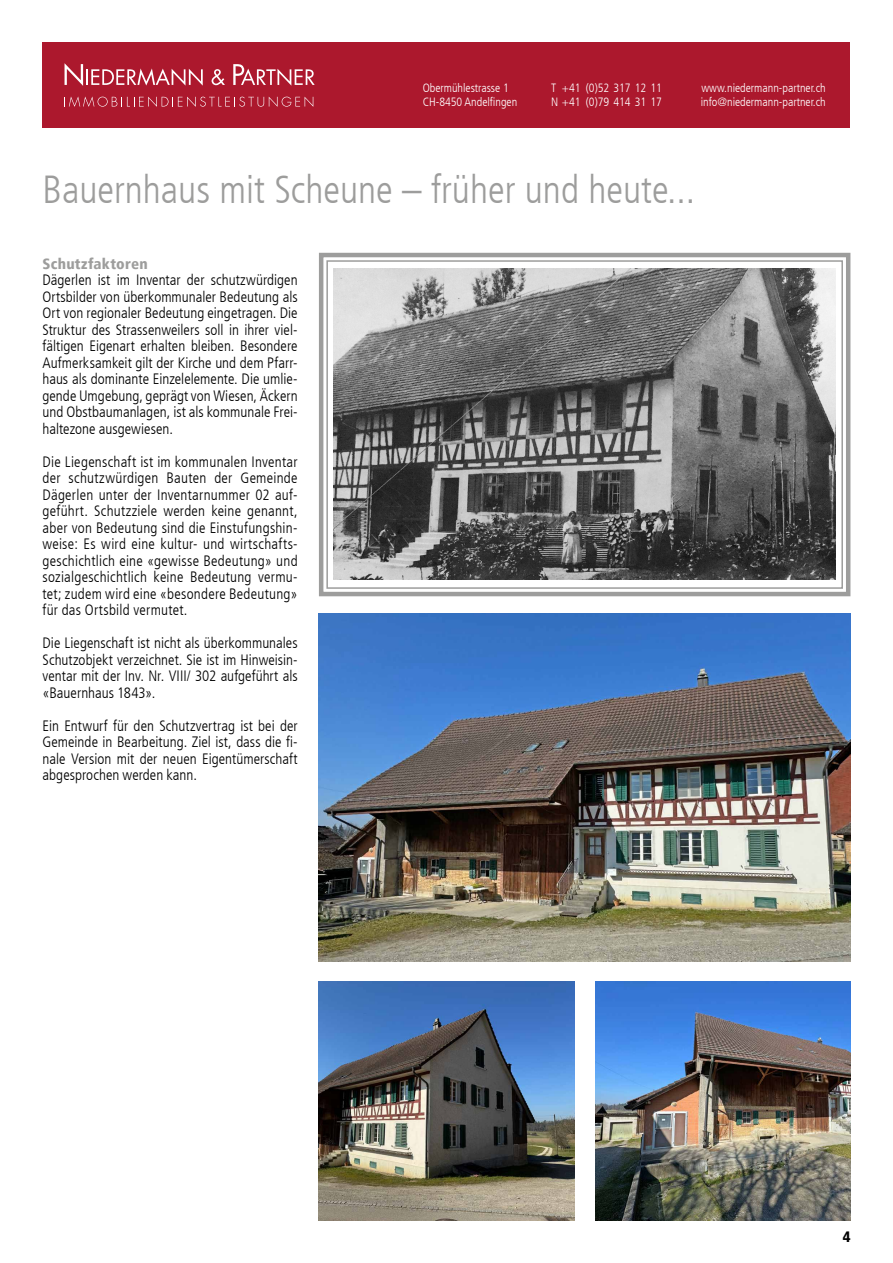
<style>
.page{position:relative;width:893px;height:1263px;background:#fff}
.page>*{position:absolute;margin:0;border:0;box-sizing:border-box;transform-origin:0 0}
.t1{font:300 condensed 39px "Frutiger LT";color:#9d9d9c}
.t2{font:300 condensed 15px/16.5px "Frutiger LT";letter-spacing:.005em;color:#000;text-align:justify}
.t3{font:900 condensed 15px "Frutiger LT";letter-spacing:.015em;color:#9d9d9c}
.t4{font:900 condensed 15px "Frutiger LT";color:#000}
.t5{font:300 condensed 12px/14.4px "Frutiger LT";color:#fff}
</style>
<div class="page">
<svg style="left:319px;top:252px;width:532px;height:345px"></svg>
<div style="left:326px;top:260px;width:517px;height:329px;border:2px solid #9d9d9c"></div>
<img style="left:334px;top:269px;width:502px;height:310px">
<img style="left:319px;top:613px;width:531px;height:349px">
<img style="left:319px;top:981px;width:255px;height:239px">
<img style="left:595px;top:981px;width:255px;height:239px">
<div style="left:43px;top:43px;width:807px;height:85px;background:#ac182d"></div>
<svg style="left:212px;top:69px;width:13px;height:16px"></svg>
<svg style="left:65px;top:64px;width:138px;height:22px"></svg>
<svg style="left:233px;top:64px;width:82px;height:22px"></svg>
<svg style="left:69px;top:96px;width:244px;height:11px"></svg>
<p class="t5" style="left:551px;top:81px;width:112px">T +41 (0)52 317 12 11<br>N +41 (0)79 414 31 17</p>
<p class="t5" style="left:423px;top:81px;width:96px">Obermühlestrasse 1<br>CH-8450 Andelfingen</p>
<p class="t5" style="left:701px;top:81px;width:126px">www.niedermann-partner.ch info@niedermann-partner.ch</p>
<h1 class="t1" style="left:43px;top:167px;width:654px">Bauernhaus mit Scheune – früher und heute...</h1>
<p class="t3" style="left:43px;top:254px;width:107px">Schutzfaktoren</p>
<p class="t2" style="left:43px;top:272px;width:257px">Dägerlen ist im Inventar der schutzwürdigen Ortsbilder von überkommunaler Bedeutung als Ort von regionaler Bedeutung eingetragen. Die Struktur des Strassenweilers soll in ihrer viel&shy;fältigen Eigenart erhalten bleiben. Besondere Aufmerksamkeit gilt der Kirche und dem Pfarr&shy;haus als dominante Einzelelemente. Die umlie&shy;gende Umgebung, geprägt von Wiesen, Äckern und Obstbaumanlagen, ist als kommunale Frei&shy;haltezone ausgewiesen.</p>
<p class="t2" style="left:43px;top:453px;width:257px">Die Liegenschaft ist im kommunalen Inventar der schutzwürdigen Bauten der Gemeinde Dägerlen unter der Inventarnummer 02 auf&shy;geführt. Schutzziele werden keine genannt, aber von Bedeutung sind die Einstufungshin&shy;weise: Es wird eine kultur- und wirtschafts&shy;geschichtlich eine «gewisse Bedeutung» und sozialgeschichtlich keine Bedeutung vermu&shy;tet; zudem wird eine «besondere Bedeutung» für das Ortsbild vermutet.</p>
<p class="t2" style="left:43px;top:635px;width:257px">Die Liegenschaft ist nicht als überkommunales Schutzobjekt verzeichnet. Sie ist im Hinweisin&shy;ventar mit der Inv. Nr. VIII/ 302 aufgeführt als «Bauernhaus 1843».</p>
<p class="t2" style="left:43px;top:717px;width:257px">Ein Entwurf für den Schutzvertrag ist bei der Gemeinde in Bearbeitung. Ziel ist, dass die fi&shy;nale Version mit der neuen Eigentümerschaft abgesprochen werden kann.</p>
<p class="t4" style="left:843px;top:1228px;width:9px">4</p>
</div>
